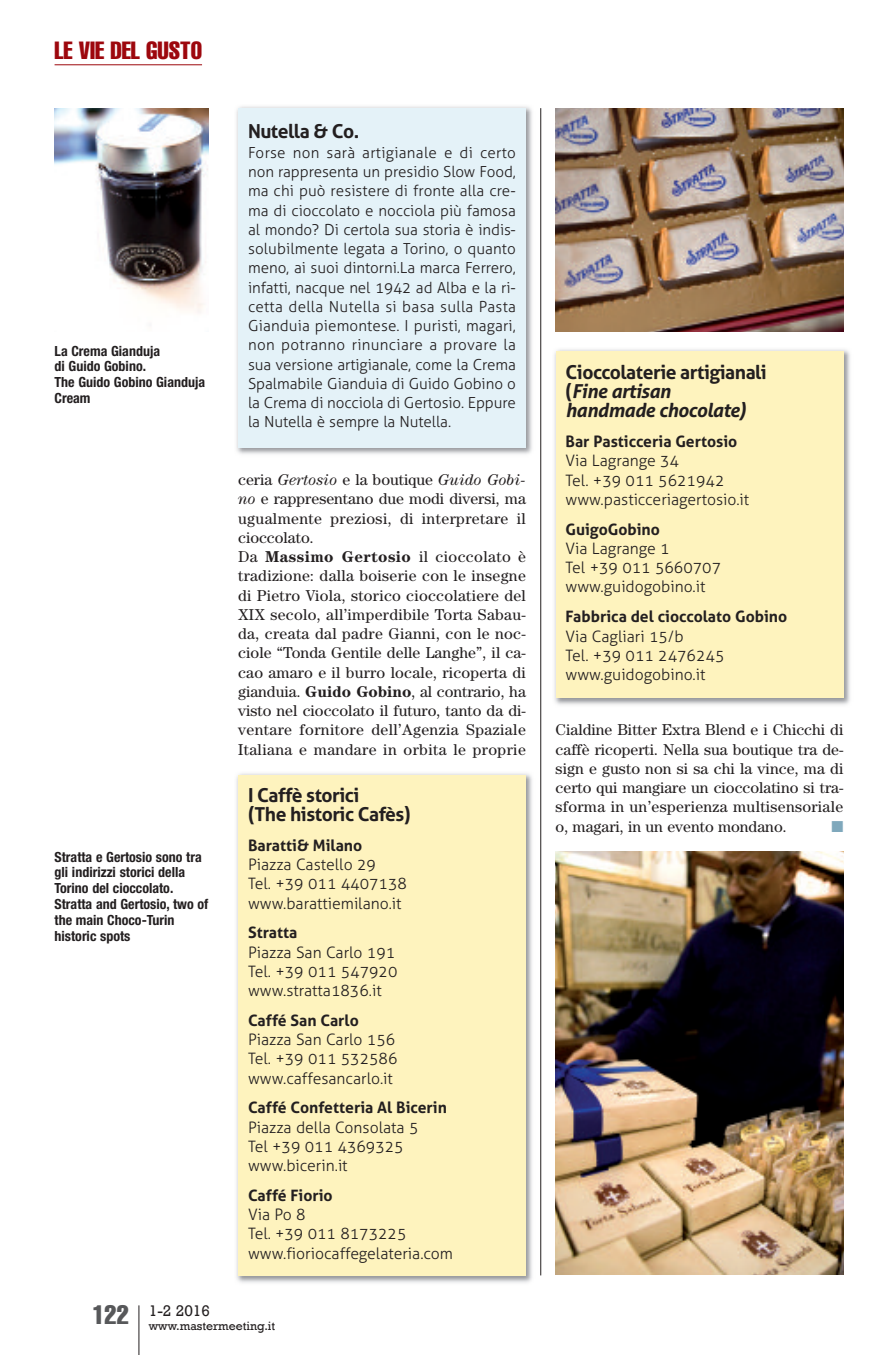
<style>
.page{position:relative;width:893px;height:1355px;background:#fff}
.page>*{position:absolute;margin:0;border:0;box-sizing:border-box;transform-origin:0 0}
.t1{font:extra-condensed 24.5px "Helvetica";color:#9d070d}
.t2{font:italic 700 19.25px/19.2px "Aller";letter-spacing:-.025em;color:#231f20}
.t3{font:700 19.25px/19.2px "Aller";letter-spacing:-.025em;color:#231f20}
.t4{font:15.75px/19.2px "Century";letter-spacing:.02em;color:#231f20;text-align:justify}
.t5{font:300 15.75px/19.2px "Aller";color:#231f20}
.t6{font:700 15.75px "Aller";color:#231f20}
.t7{font:15.75px "Rockwell";color:#231f20}
.t8{font:15.75px "Zapf Dingbats";color:#7fa8bc}
.t9{font:300 15.22px/19.2px "Aller";letter-spacing:-.005em;color:#231f20;text-align:justify}
.t10{font:700 condensed 14px/15.8px "Helvetica Neue";color:#231f20}
.t11{font:12.25px "Rockwell";color:#231f20}
.s1{font-style:italic}
.s2{font-weight:700}
.s3{font-style:normal}
</style>
<div class="page">
<hr style="left:138px;top:1305px;width:1px;height:49px;background:#231f20">
<hr style="left:55px;top:64px;width:147px;height:1px;background:#9d070d">
<hr style="left:540px;top:108px;width:1px;height:1167px;background:#231f20">
<img style="left:236px;top:773px;width:296px;height:510px">
<div style="left:238px;top:774px;width:288px;height:501px;background:#fef3be"></div>
<img style="left:554px;top:349px;width:296px;height:356px">
<div style="left:556px;top:351px;width:287px;height:346px;background:#fef3be"></div>
<img style="left:236px;top:106px;width:296px;height:348px">
<div style="left:238px;top:108px;width:288px;height:339px;background:#e4f2f8"></div>
<img style="left:556px;top:851px;width:287px;height:423px">
<img style="left:556px;top:108px;width:287px;height:223px">
<img style="left:55px;top:108px;width:153px;height:204px">
<h1 class="t1" style="left:55px;top:42px;width:149px">LE VIE DEL GUSTO</h1>
<p class="t10" style="left:55px;top:344px;width:152px">La Crema Gianduja<br>di Guido Gobino.<br>The Guido Gobino Gianduja<br>Cream</p>
<p class="t10" style="left:55px;top:850px;width:155px">Stratta e Gertosio sono tra gli indirizzi storici della<br>Torino del cioccolato.<br>Stratta and Gertosio, two of the main Choco-Turin historic spots</p>
<p class="t3" style="left:248px;top:122px;width:113px">Nutella &amp; Co.</p>
<p class="t9" style="left:248px;top:143px;width:269px">Forse non sarà artigianale e di certo non rappresenta un presidio Slow Food, ma chi può resistere di fronte alla cre&shy;ma di cioccolato e nocciola più famosa al mondo? Di certola sua storia è indis&shy;solubilmente legata a Torino, o quanto meno, ai suoi dintorni.La marca Ferrero, infatti, nacque nel 1942 ad Alba e la ri&shy;cetta della Nutella si basa sulla Pasta Gianduia piemontese. I puristi, magari, non potranno rinunciare a provare la sua versione artigianale, come la Crema Spalmabile Gianduia di Guido Gobino o la Crema di nocciola di Gertosio. Eppure la Nutella è sempre la Nutella.</p>
<p class="t4" style="left:238px;top:471px;width:289px;text-align:left">ceria <span class="s1">Gertosio</span> e la boutique <span class="s1">Guido Gobi&shy;no</span> e rappresentano due modi diversi, ma ugualmente preziosi, di interpretare il cioccolato.<br>Da <span class="s2">Massimo Gertosio</span> il cioccolato è tradizione: dalla boiserie con le insegne di Pietro Viola, storico cioccolatiere del XIX secolo, all’imperdibile Torta Sabau&shy;da, creata dal padre Gianni, con le noc&shy;ciole “Tonda Gentile delle Langhe”, il ca&shy;cao amaro e il burro locale, ricoperta di gianduia. <span class="s2">Guido Gobino</span>, al contrario, ha visto nel cioccolato il futuro, tanto da di&shy;ventare fornitore dell’Agenzia Spaziale Italiana e mandare in orbita le proprie</p>
<p class="t3" style="left:248px;top:785px;width:164px">I Caffè storici<br>(The historic Cafès)</p>
<p class="t6" style="left:248px;top:836px;width:116px">Baratti&amp; Milano</p>
<p class="t5" style="left:248px;top:854px;width:160px">Piazza Castello 29<br>Tel. +39 011 4407138 www.barattiemilano.it</p>
<p class="t6" style="left:248px;top:923px;width:51px">Stratta</p>
<p class="t5" style="left:248px;top:942px;width:151px">Piazza San Carlo 191<br>Tel. +39 011 547920 www.stratta1836.it</p>
<p class="t6" style="left:248px;top:1011px;width:112px">Caffé San Carlo</p>
<p class="t5" style="left:248px;top:1029px;width:151px">Piazza San Carlo 156<br>Tel. +39 011 532586 www.caffesancarlo.it</p>
<p class="t6" style="left:248px;top:1098px;width:200px">Caffé Confetteria Al Bicerin</p>
<p class="t5" style="left:248px;top:1117px;width:172px">Piazza della Consolata 5<br>Tel +39 011 4369325 www.bicerin.it</p>
<p class="t6" style="left:248px;top:1186px;width:86px">Caffé Fiorio</p>
<p class="t5" style="left:248px;top:1204px;width:207px">Via Po 8<br>Tel. +39 011 8173225 www.fioriocaffegelateria.com</p>
<p class="t11" style="left:92px;top:1318px;width:184px"><sup>122</sup> www.mastermeeting.it</p>
<p class="t7" style="left:149px;top:1300px;width:63px">1-2 2016</p>
<p class="t2" style="left:566px;top:362px;width:203px"><span class="s3">Cioccolaterie artigianali (</span>Fine artisan<br>handmade chocolate)</p>
<p class="t6" style="left:566px;top:432px;width:173px">Bar Pasticceria Gertosio</p>
<p class="t5" style="left:566px;top:451px;width:185px">Via Lagrange 34<br>Tel. +39 011 5621942 www.pasticceriagertosio.it</p>
<p class="t6" style="left:566px;top:520px;width:96px">GuigoGobino</p>
<p class="t5" style="left:566px;top:539px;width:157px">Via Lagrange 1<br>Tel +39 011 5660707 www.guidogobino.it</p>
<p class="t6" style="left:566px;top:607px;width:223px">Fabbrica del cioccolato Gobino</p>
<p class="t5" style="left:566px;top:626px;width:160px">Via Cagliari 15/b<br>Tel. +39 011 2476245 www.guidogobino.it</p>
<p class="t4" style="left:556px;top:721px;width:289px">Cialdine Bitter Extra Blend e i Chicchi di caffè ricoperti. Nella sua boutique tra de&shy;sign e gusto non si sa chi la vince, ma di certo qui mangiare un cioccolatino si tra&shy;sforma in un’esperienza multisensoriale o, magari, in un evento mondano.</p>
<p class="t8" style="left:831px;top:817px;width:13px">■</p>
</div>
